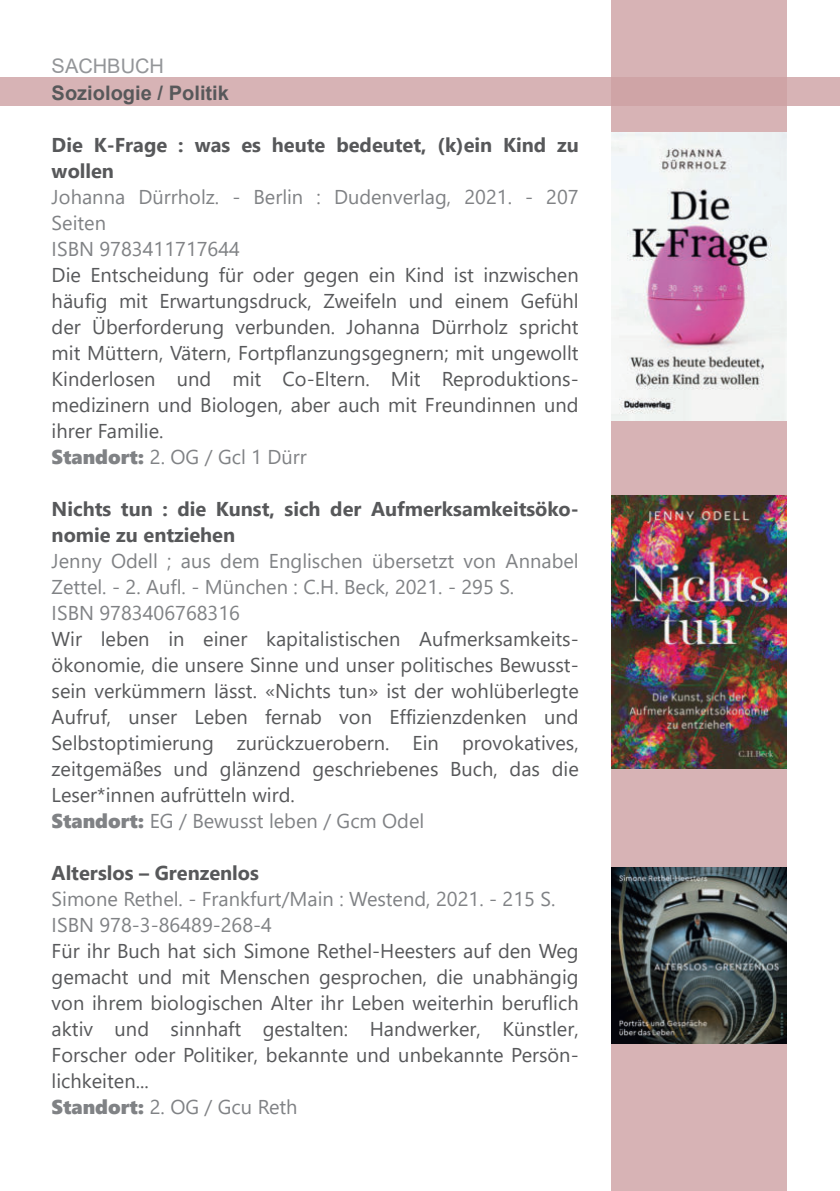
<style>
.page{position:relative;width:840px;height:1191px;background:#fff}
.page>*{position:absolute;margin:0;border:0;box-sizing:border-box;transform-origin:0 0}
.t1{font:20px/26px "Segoe UI";color:#57585a}
.t2{font:20px/26px "Segoe UI";color:#808285}
.t3{font:700 20px/26px "Segoe UI";color:#57585a}
.t4{font:700 20px "Arial";color:#57585a}
.t5{font:20px "Arial";color:#939598}
.s1{font-family:"Segoe UI Black";color:#808285}
.s2{color:#808285}
</style>
<div class="page">
<div style="left:611px;top:0;width:175px;height:1191px;background:#d7b3b5"></div>
<div style="left:0;top:77px;width:839px;height:28px;background:#cea1a3;opacity:.8"></div>
<img style="left:611px;top:133px;width:175px;height:287px">
<img style="left:611px;top:495px;width:175px;height:273px">
<img style="left:611px;top:867px;width:175px;height:176px">
<p class="t5" style="left:52px;top:52px;width:114px">SACHBUCH</p>
<p class="t4" style="left:52px;top:79px;width:179px">Soziologie / Politik</p>
<p class="t3" style="left:52px;top:130px;width:528px">Die K‐Frage : was es heute bedeutet, ﴾k﴿ein Kind zu wollen</p>
<p class="t2" style="left:52px;top:182px;width:528px">Johanna Dürrholz. ‐ Berlin : Dudenverlag, 2021. ‐ 207<br>Seiten<br>ISBN 9783411717644</p>
<p class="t1" style="left:52px;top:260px;width:528px">Die Entscheidung für oder gegen ein Kind ist inzwischen häufig mit Erwartungsdruck, Zweifeln und einem Gefühl der Überforderung verbunden. Johanna Dürrholz spricht mit Müttern, Vätern, Fortpflanzungsgegnern; mit ungewollt Kinderlosen und mit Co‐Eltern. Mit Reproduktions‐ medizinern und Biologen, aber auch mit Freundinnen und ihrer Familie.<br><span class="s1">Standort:</span> <span class="s2">2. OG / Gcl 1 Dürr</span></p>
<p class="t3" style="left:52px;top:494px;width:528px">Nichts tun : die Kunst, sich der Aufmerksamkeitsöko‐ nomie zu entziehen</p>
<p class="t2" style="left:52px;top:546px;width:528px">Jenny Odell ; aus dem Englischen übersetzt von Annabel<br>Zettel. ‐ 2. Aufl. ‐ München : C.H. Beck, 2021. ‐ 295 S.<br>ISBN 9783406768316</p>
<p class="t1" style="left:52px;top:624px;width:528px">Wir leben in einer kapitalistischen Aufmerksamkeits‐ ökonomie, die unsere Sinne und unser politisches Bewusst‐ sein verkümmern lässt. «Nichts tun» ist der wohlüberlegte Aufruf, unser Leben fernab von Effizienzdenken und Selbstoptimierung zurückzuerobern. Ein provokatives, zeitgemäßes und glänzend geschriebenes Buch, das die Leser*innen aufrütteln wird.<br><span class="s1">Standort:</span> <span class="s2">EG / Bewusst leben / Gcm Odel</span></p>
<p class="t3" style="left:52px;top:858px;width:208px">Alterslos – Grenzenlos</p>
<p class="t2" style="left:52px;top:884px;width:505px">Simone Rethel. ‐ Frankfurt/Main : Westend, 2021. ‐ 215 S.<br>ISBN 978‐3‐86489‐268‐4</p>
<p class="t1" style="left:52px;top:936px;width:528px">Für ihr Buch hat sich Simone Rethel‐Heesters auf den Weg gemacht und mit Menschen gesprochen, die unabhängig von ihrem biologischen Alter ihr Leben weiterhin beruflich aktiv und sinnhaft gestalten: Handwerker, Künstler, Forscher oder Politiker, bekannte und unbekannte Persön‐ lichkeiten...<br><span class="s1">Standort:</span> <span class="s2">2. OG / Gcu Reth</span></p>
</div>
